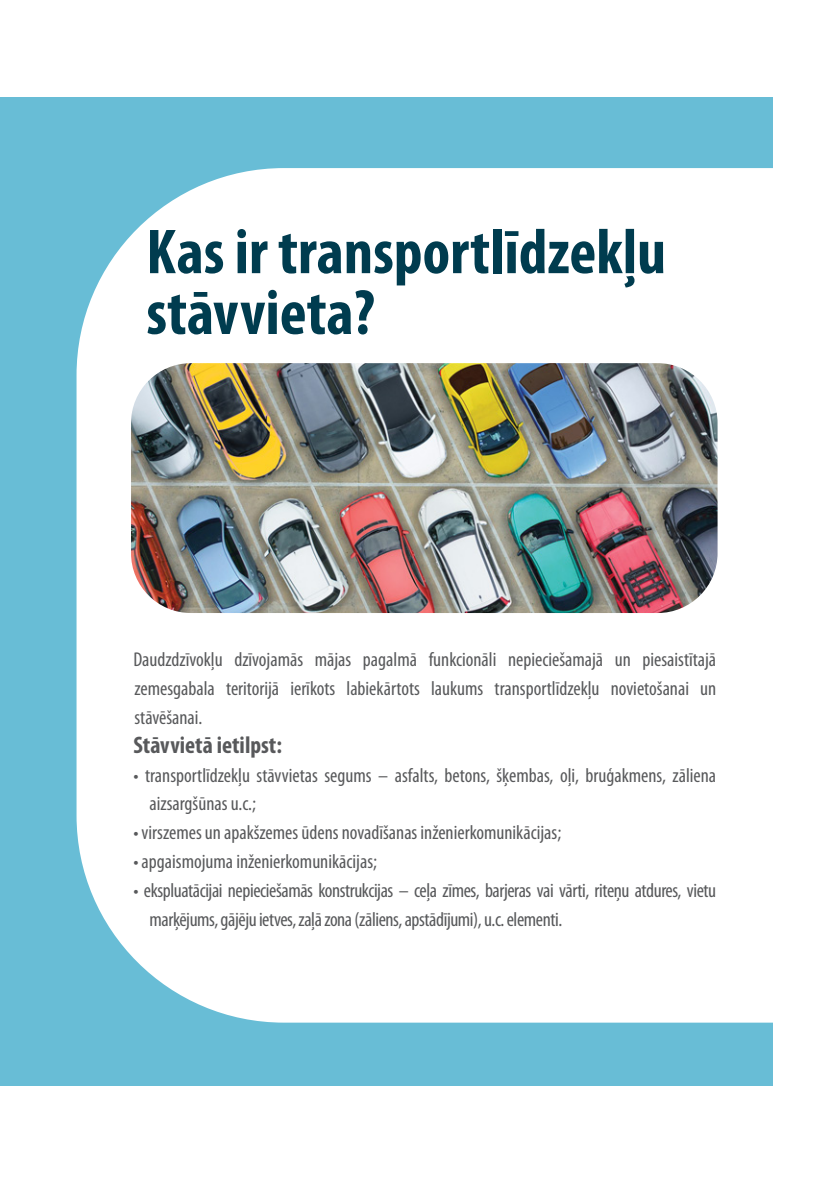
<style>
.page{position:relative;width:840px;height:1191px;background:#fff}
.page>*{position:absolute;margin:0;border:0;box-sizing:border-box;transform-origin:0 0}
.t1{font:700 condensed 64px/60.8px "Myriad Pro";color:#003c4f}
.t2{font:700 condensed 24px "Myriad Pro";color:#58595b}
.t3{font:condensed 20px/28.8px "Myriad Pro";color:#58595b;text-align:justify}
.t4{font:condensed 20px/28.8px "Myriad Pro";letter-spacing:-.02em;color:#58595b}
</style>
<div class="page">
<div style="left:0;top:97px;width:771px;height:989px;background:#68bdd6"></div>
<div style="left:76px;top:165px;width:697px;height:857px;background:#fff"></div>
<img style="left:131px;top:363px;width:586px;height:250px">
<h1 class="t1" style="left:146px;top:222px;width:521px">Kas ir transportlīdzekļu stāvvieta?</h1>
<p class="t3" style="left:133px;top:645px;width:584px">Daudzdzīvokļu dzīvojamās mājas pagalmā funkcionāli nepieciešamajā un piesaistītajā zemesgabala teritorijā ierīkots labiekārtots laukums transportlīdzekļu novietošanai un stāvēšanai.</p>
<p class="t2" style="left:133px;top:731px;width:150px">Stāvvietā ietilpst:</p>
<p class="t3" style="left:149px;top:761px;width:568px;text-indent:-16px">• transportlīdzekļu stāvvietas segums – asfalts, betons, šķembas, oļi, bruģakmens, zāliena aizsargšūnas u.c.;</p>
<p class="t3" style="left:133px;top:818px;width:429px">• virszemes un apakšzemes ūdens novadīšanas inženierkomunikācijas;</p>
<p class="t3" style="left:133px;top:847px;width:245px">• apgaismojuma inženierkomunikācijas;</p>
<p class="t4" style="left:149px;top:876px;width:568px;text-indent:-16px">• ekspluatācijai nepieciešamās konstrukcijas – ceļa zīmes, barjeras vai vārti, riteņu atdures, vietu marķējums, gājēju ietves, zaļā zona (zāliens, apstādījumi), u.c. elementi.</p>
</div>
